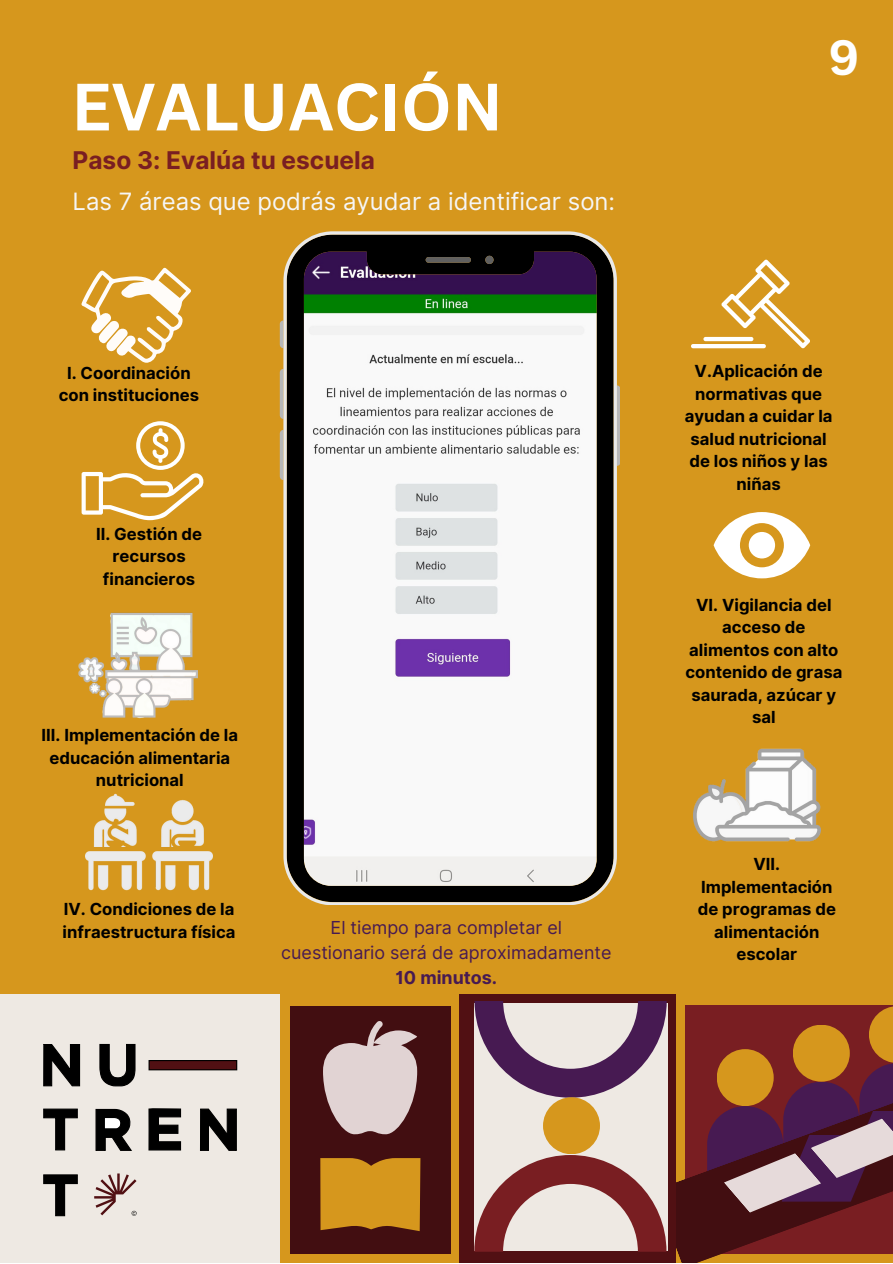
<style>
.page{position:relative;width:893px;height:1264px;background:#fff}
.page>*{position:absolute;margin:0;border:0;box-sizing:border-box;transform-origin:0 0}
.t1{font:700 65.25px "Canva Sans";color:#fff}
.t2{font:700 48.3px "Canva Sans";color:#fff}
.t3{font:700 24.45px "Inter";color:#791e22}
.t4{font:23.85px "Inter";color:#f6f6f6}
.t5{font:17.85px/24.8px "Inter";color:#471a52;text-align:center}
.t6{font:700 16.65px/22.5px "Inter";color:#000;text-align:center}
.s1{font-weight:700}
</style>
<div class="page">
<div style="left:0;top:0;width:892px;height:1262px;background:#d6971d"></div>
<div style="left:0;top:994px;width:279px;height:268px;background:#eee9e3"></div>
<svg style="left:94px;top:1173px;width:43px;height:42px"></svg>
<svg style="left:43px;top:1044px;width:38px;height:42px"></svg>
<svg style="left:200px;top:1108px;width:37px;height:43px"></svg>
<svg style="left:99px;top:1043px;width:37px;height:44px"></svg>
<div style="left:149px;top:1060px;width:88px;height:9px;background:#511013"></div>
<div style="left:148px;top:1059px;width:89px;height:11px;border:1px solid #000"></div>
<svg style="left:43px;top:1108px;width:35px;height:42px"></svg>
<svg style="left:43px;top:1174px;width:35px;height:42px"></svg>
<svg style="left:148px;top:1108px;width:34px;height:43px"></svg>
<svg style="left:95px;top:1108px;width:37px;height:43px"></svg>
<div style="left:459px;top:994px;width:217px;height:268px;background:#511013"></div>
<div style="left:290px;top:1006px;width:160px;height:247px;background:#420e11"></div>
<svg style="left:320px;top:1158px;width:100px;height:73px;background:#cc8e1c"></svg>
<svg style="left:323px;top:1021px;width:94px;height:113px"></svg>
<svg style="left:474px;top:1001px;width:418px;height:261px;background:#9a6b68"></svg>
<div style="left:543px;top:1097px;width:57px;height:57px;background:#d6971d;border-radius:50%"></div>
<svg style="left:280px;top:320px;width:3px;height:28px"></svg>
<svg style="left:280px;top:369px;width:3px;height:50px"></svg>
<svg style="left:280px;top:430px;width:3px;height:50px"></svg>
<svg style="left:617px;top:385px;width:3px;height:81px"></svg>
<svg style="left:283px;top:231px;width:334px;height:674px;background:#bcbcbc"></svg>
<svg style="left:81px;top:267px;width:110px;height:96px"></svg>
<svg style="left:82px;top:421px;width:122px;height:99px"></svg>
<img style="left:693px;top:748px;width:127px;height:94px">
<img style="left:78px;top:612px;width:120px;height:107px">
<img style="left:86px;top:793px;width:127px;height:98px">
<svg style="left:691px;top:260px;width:119px;height:88px"></svg>
<svg style="left:713px;top:512px;width:97px;height:66px"></svg>
<p class="t1" style="left:71px;top:61px;width:433px">EVALUACIÓN</p>
<p class="t3" style="left:73px;top:146px;width:304px">Paso 3: Evalúa tu escuela</p>
<p class="t4" style="left:73px;top:187px;width:544px">Las 7 áreas que podrás ayudar a identificar son:</p>
<p class="t6" style="left:59px;top:361px;width:142px">I. Coordinación con instituciones</p>
<p class="t6" style="left:96px;top:522px;width:107px">II. Gestión de recursos financieros</p>
<p class="t6" style="left:42px;top:723px;width:198px">III. Implementación de la educación alimentaria nutricional</p>
<p class="t6" style="left:63px;top:897px;width:174px;text-align:left">IV. Condiciones de la infraestructura física</p>
<p class="t5" style="left:281px;top:915px;width:332px">El tiempo para completar el cuestionario será de aproximadamente<br><span class="s1">10 minutos.</span></p>
<p class="t2" style="left:828px;top:23px;width:33px">9</p>
<p class="t6" style="left:684px;top:360px;width:149px">V.Aplicación de normativas que ayudan a cuidar la salud nutricional de los niños y las niñas</p>
<p class="t6" style="left:685px;top:593px;width:158px">VI. Vigilancia del acceso de alimentos con alto contenido de grasa saurada, azúcar y sal</p>
<p class="t6" style="left:697px;top:852px;width:140px">VII.<br>Implementación de programas de alimentación escolar</p>
</div>
